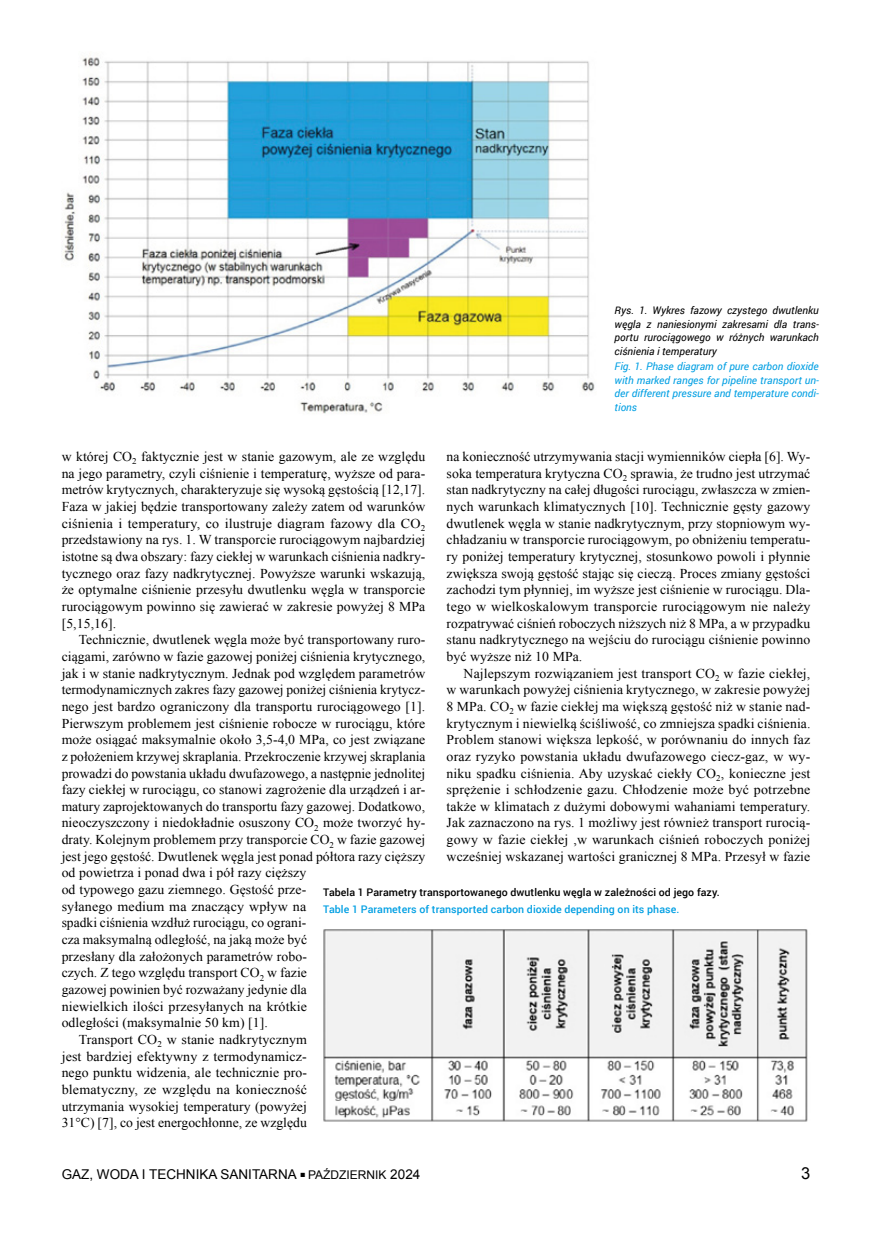
<style>
.page{position:relative;width:872px;height:1234px;background:#fff}
.page>*{position:absolute;margin:0;border:0;box-sizing:border-box;transform-origin:0 0}
.t1{font:16.5px "Arial";color:#000}
.t2{font:13.5px/16.6px "Times New Roman";letter-spacing:.005em;color:#000;text-align:justify}
.t3{font:13.5px "Times New Roman";letter-spacing:.005em;color:#000;scale:1.04 1}
.t4{font:13.5px "Arial";color:#000}
.t5{font:italic 10.5px/13.5px "Roboto";color:#000;text-align:justify}
.t6{font:italic 10.5px/13.5px "Roboto";color:#009fe3;text-align:justify}
.t7{font:500 10.5px "Roboto";letter-spacing:.005em;color:#000}
.t8{font:500 10.5px "Roboto";letter-spacing:.005em;color:#009fe3}
.s1{font-size:9px}
.s2{font-size:12px}
</style>
<div class="page">
<img style="left:63px;top:57px;width:532px;height:357px">
<img style="left:323px;top:929px;width:485px;height:193px">
<p class="t5" style="left:614px;top:303px;width:206px">Rys. 1. Wykres fazowy czystego dwutlenku węgla z naniesionymi zakresami dla trans&shy;portu rurociągowego w różnych warunkach ciśnienia i temperatury</p>
<p class="t6" style="left:614px;top:359px;width:206px">Fig. 1. Phase diagram of pure carbon dioxide with marked ranges for pipeline transport un&shy;der different pressure and temperature condi&shy;tions</p>
<p class="t2" style="left:62px;top:448px;width:365px">w której CO<sub>2</sub> faktycznie jest w stanie gazowym, ale ze względu na jego parametry, czyli ciśnienie i temperaturę, wyższe od para&shy;metrów krytycznych, charakteryzuje się wysoką gęstością [12,17].<br>Faza w jakiej będzie transportowany zależy zatem od warunków ciśnienia i temperatury, co ilustruje diagram fazowy dla CO<sub>2 </sub>przedstawiony na rys. 1. W transporcie rurociągowym najbardziej istotne są dwa obszary: fazy ciekłej w warunkach ciśnienia nadkry&shy;tycznego oraz fazy nadkrytycznej. Powyższe warunki wskazują, że optymalne ciśnienie przesyłu dwutlenku węgla w transporcie rurociągowym powinno się zawierać w zakresie powyżej 8 MPa [5,15,16].</p>
<p class="t2" style="left:79px;top:631px;width:348px">Technicznie, dwutlenek węgla może być transportowany ruro-</p>
<p class="t2" style="left:62px;top:647px;width:365px">ciągami, zarówno w fazie gazowej poniżej ciśnienia krytycznego,</p>
<p class="t2" style="left:62px;top:664px;width:365px">jak i w stanie nadkrytycznym. Jednak pod względem parametrów</p>
<p class="t2" style="left:62px;top:681px;width:365px">termodynamicznych zakres fazy gazowej poniżej ciśnienia krytycz-</p>
<p class="t2" style="left:62px;top:697px;width:365px">nego jest bardzo ograniczony dla transportu rurociągowego [1].</p>
<p class="t2" style="left:62px;top:714px;width:365px">Pierwszym problemem jest ciśnienie robocze w rurociągu, które</p>
<p class="t2" style="left:62px;top:731px;width:365px">może osiągać maksymalnie około 3,5-4,0 MPa, co jest związane</p>
<p class="t2" style="left:62px;top:747px;width:365px">z położeniem krzywej skraplania. Przekroczenie krzywej skraplania</p>
<p class="t2" style="left:62px;top:764px;width:365px">prowadzi do powstania układu dwufazowego, a następnie jednolitej</p>
<p class="t2" style="left:62px;top:781px;width:365px">fazy ciekłej w rurociągu, co stanowi zagrożenie dla urządzeń i ar-</p>
<p class="t2" style="left:62px;top:797px;width:365px">matury zaprojektowanych do transportu fazy gazowej. Dodatkowo,</p>
<p class="t2" style="left:62px;top:814px;width:365px">nieoczyszczony i niedokładnie osuszony CO<sub>2</sub> może tworzyć hy-</p>
<p class="t2" style="left:62px;top:830px;width:365px">draty. Kolejnym problemem przy transporcie CO<sub>2</sub> w fazie gazowej</p>
<p class="t2" style="left:62px;top:847px;width:365px">jest jego gęstość. Dwutlenek węgla jest ponad półtora razy cięższy</p>
<p class="t2" style="left:62px;top:864px;width:246px">od powietrza i ponad dwa i pół razy cięższy</p>
<p class="t2" style="left:62px;top:880px;width:246px">od typowego gazu ziemnego. Gęstość prze-</p>
<p class="t3" style="left:62px;top:897px;width:237px">syłanego medium ma znaczący wpływ na</p>
<p class="t2" style="left:62px;top:914px;width:246px">spadki ciśnienia wzdłuż rurociągu, co ograni-</p>
<p class="t2" style="left:62px;top:930px;width:247px">cza maksymalną odległość, na jaką może być</p>
<p class="t2" style="left:62px;top:947px;width:247px">przesłany dla założonych parametrów robo-</p>
<p class="t2" style="left:62px;top:964px;width:247px">czych. Z tego względu transport CO<sub>2</sub> w fazie</p>
<p class="t2" style="left:62px;top:980px;width:247px">gazowej powinien być rozważany jedynie dla</p>
<p class="t2" style="left:62px;top:997px;width:247px">niewielkich ilości przesyłanych na krótkie</p>
<p class="t2" style="left:62px;top:1014px;width:208px">odległości (maksymalnie 50 km) [1].</p>
<p class="t2" style="left:79px;top:1030px;width:230px">Transport CO<sub>2</sub> w stanie nadkrytycznym</p>
<p class="t3" style="left:62px;top:1046px;width:237px">jest bardziej efektywny z termodynamicz-</p>
<p class="t2" style="left:62px;top:1064px;width:247px">nego punktu widzenia, ale technicznie pro-</p>
<p class="t3" style="left:62px;top:1080px;width:237px">blematyczny, ze względu na konieczność</p>
<p class="t2" style="left:62px;top:1097px;width:247px">utrzymania wysokiej temperatury (powyżej</p>
<p class="t2" style="left:62px;top:1114px;width:247px">31°C) [7], co jest energochłonne, ze względu</p>
<p class="t2" style="left:446px;top:448px;width:365px">na konieczność utrzymywania stacji wymienników ciepła [6]. Wy&shy;soka temperatura krytyczna CO<sub>2</sub> sprawia, że trudno jest utrzymać stan nadkrytyczny na całej długości rurociągu, zwłaszcza w zmien&shy;nych warunkach klimatycznych [10]. Technicznie gęsty gazowy dwutlenek węgla w stanie nadkrytycznym, przy stopniowym wy&shy;chładzaniu w transporcie rurociągowym, po obniżeniu temperatu&shy;ry poniżej temperatury krytycznej, stosunkowo powoli i płynnie zwiększa swoją gęstość stając się cieczą. Proces zmiany gęstości zachodzi tym płynniej, im wyższe jest ciśnienie w rurociągu. Dla&shy;tego w wielkoskalowym transporcie rurociągowym nie należy rozpatrywać ciśnień roboczych niższych niż 8 MPa, a w przypadku stanu nadkrytycznego na wejściu do rurociągu ciśnienie powinno być wyższe niż 10 MPa.</p>
<p class="t2" style="left:446px;top:664px;width:365px;text-indent:17px">Najlepszym rozwiązaniem jest transport CO<sub>2</sub> w fazie ciekłej, w warunkach powyżej ciśnienia krytycznego, w zakresie powyżej 8 MPa. CO<sub>2</sub> w fazie ciekłej ma większą gęstość niż w stanie nad&shy;krytycznym i niewielką ściśliwość, co zmniejsza spadki ciśnienia.<br>Problem stanowi większa lepkość, w porównaniu do innych faz oraz ryzyko powstania układu dwufazowego ciecz-gaz, w wy&shy;niku spadku ciśnienia. Aby uzyskać ciekły CO<sub>2</sub>, konieczne jest sprężenie i schłodzenie gazu. Chłodzenie może być potrzebne także w klimatach z dużymi dobowymi wahaniami temperatury.<br>Jak zaznaczono na rys. 1 możliwy jest również transport rurocią&shy;gowy w fazie ciekłej ,w warunkach ciśnień roboczych poniżej wcześniej wskazanej wartości granicznej 8 MPa. Przesył w fazie</p>
<p class="t7" style="left:323px;top:884px;width:398px">Tabela 1 Parametry transportowanego dwutlenku węgla w zależności od jego fazy.</p>
<p class="t8" style="left:323px;top:901px;width:357px">Table 1 Parameters of transported carbon dioxide depending on its phase.</p>
<p class="t4" style="left:62px;top:1164px;width:360px">GAZ, WODA I TECHNIKA SANITARNA <span class="s1">■</span> <span class="s2">PAŹDZIERNIK</span> 2024</p>
<p class="t1" style="left:801px;top:1161px;width:11px">3</p>
</div>
